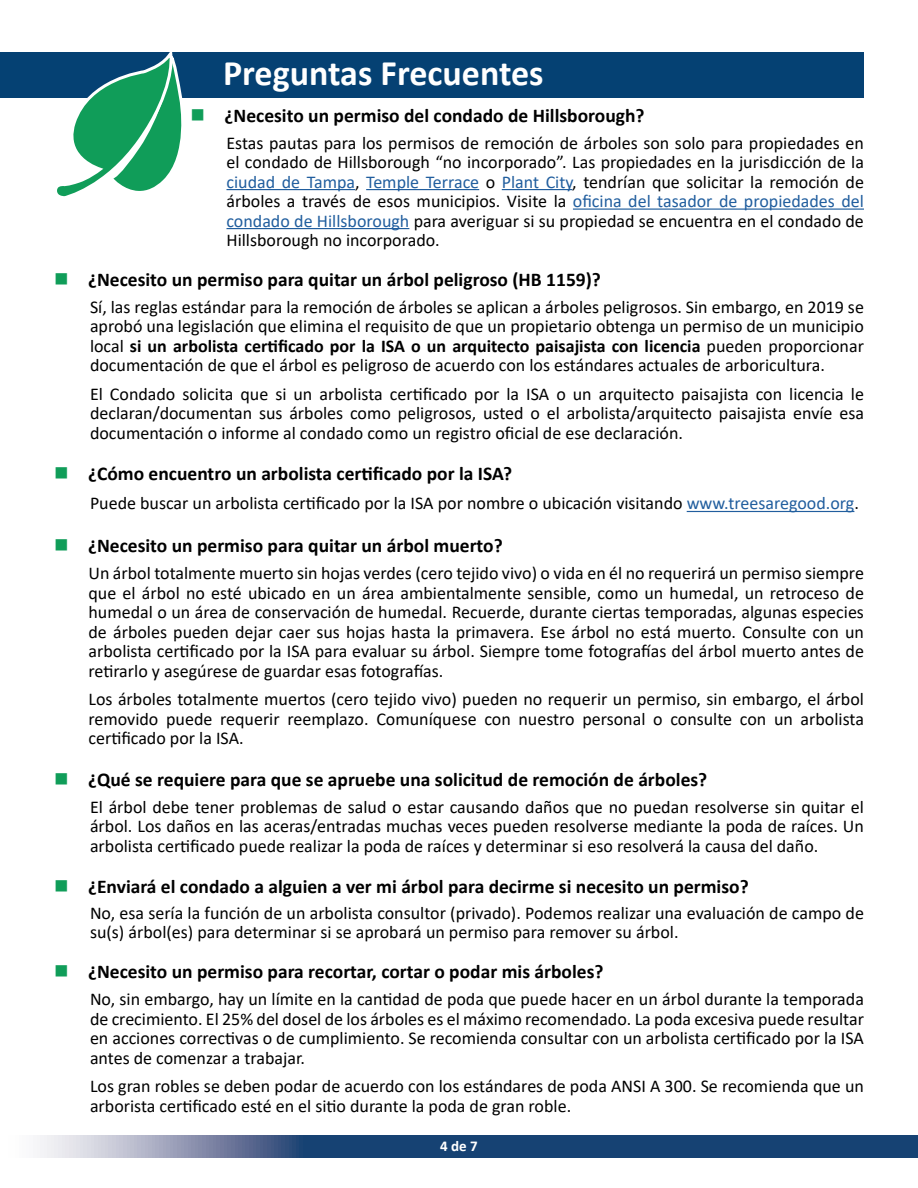
<style>
.page{position:relative;width:918px;height:1188px;background:#fff}
.page>*{position:absolute;margin:0;border:0;box-sizing:border-box;transform-origin:0 0}
.t1{font:700 36px "Calibri";color:#fff}
.t2{font:700 19.5px "Calibri";color:#000}
.t3{font:18px/19.5px "Calibri";color:#000;text-align:justify}
.t4{font:700 15px "Calibri";color:#fff}
.s1{color:#109d59}
.s2{color:#215e9e}
.s3{font-weight:700}
</style>
<div class="page">
<svg style="left:40px;top:1136px;width:878px;height:21px;background:#3d5e87"></svg>
<div style="left:0;top:53px;width:864px;height:45px;background:#054173"></div>
<svg style="left:52px;top:52px;width:161px;height:145px"></svg>
<hr style="left:226px;top:189px;width:129px;height:1px;background:#215e9e">
<hr style="left:366px;top:189px;width:113px;height:1px;background:#215e9e">
<hr style="left:502px;top:189px;width:70px;height:1px;background:#215e9e">
<hr style="left:573px;top:209px;width:291px;height:1px;background:#215e9e">
<hr style="left:226px;top:228px;width:183px;height:1px;background:#215e9e">
<hr style="left:687px;top:511px;width:167px;height:1px;background:#215e9e">
<p class="t1" style="left:223px;top:47px;width:322px">Preguntas Frecuentes</p>
<p class="t2" style="left:190px;top:101px;width:456px"><span class="s1">■</span> ¿Necesito un permiso del condado de Hillsborough?</p>
<p class="t3" style="left:226px;top:132px;width:639px">Estas pautas para los permisos de remoción de árboles son solo para propiedades en el condado de Hillsborough “no incorporado”. Las propiedades en la jurisdicción de la <span class="s2">ciudad de Tampa</span>, <span class="s2">Temple Terrace</span> o <span class="s2">Plant City</span>, tendrían que solicitar la remoción de árboles a través de esos municipios. Visite la <span class="s2">oficina del tasador de propiedades del condado de Hillsborough</span> para averiguar si su propiedad se encuentra en el condado de Hillsborough no incorporado.</p>
<p class="t2" style="left:54px;top:266px;width:548px"><span class="s1">■</span> ¿Necesito un permiso para quitar un árbol peligroso (HB 1159)?</p>
<p class="t3" style="left:90px;top:297px;width:775px">Sí, las reglas estándar para la remoción de árboles se aplican a árboles peligrosos. Sin embargo, en 2019 se aprobó una legislación que elimina el requisito de que un propietario obtenga un permiso de un municipio local <span class="s3">si un arbolista certificado por la ISA o un arquitecto paisajista con licencia</span> pueden proporcionar documentación de que el árbol es peligroso de acuerdo con los estándares actuales de arboricultura.</p>
<p class="t3" style="left:90px;top:384px;width:776px">El Condado solicita que si un arbolista certificado por la ISA o un arquitecto paisajista con licencia le declaran/documentan sus árboles como peligrosos, usted o el arbolista/arquitecto paisajista envíe esa documentación o informe al condado como un registro oficial de ese declaración.</p>
<p class="t2" style="left:54px;top:460px;width:460px"><span class="s1">■</span> ¿Cómo encuentro un arbolista certificado por la ISA?</p>
<p class="t3" style="left:90px;top:493px;width:770px">Puede buscar un arbolista certificado por la ISA por nombre o ubicación visitando <span class="s2">www.treesaregood.org</span>.</p>
<p class="t2" style="left:54px;top:532px;width:450px"><span class="s1">■</span> ¿Necesito un permiso para quitar un árbol muerto?</p>
<p class="t3" style="left:88px;top:563px;width:777px">Un árbol totalmente muerto sin hojas verdes (cero tejido vivo) o vida en él no requerirá un permiso siempre que el árbol no esté ubicado en un área ambientalmente sensible, como un humedal, un retroceso de humedal o un área de conservación de humedal. Recuerde, durante ciertas temporadas, algunas especies de árboles pueden dejar caer sus hojas hasta la primavera. Ese árbol no está muerto. Consulte con un arbolista certificado por la ISA para evaluar su árbol. Siempre tome fotografías del árbol muerto antes de retirarlo y asegúrese de guardar esas fotografías.</p>
<p class="t3" style="left:88px;top:689px;width:777px">Los árboles totalmente muertos (cero tejido vivo) pueden no requerir un permiso, sin embargo, el árbol removido puede requerir reemplazo. Comuníquese con nuestro personal o consulte con un arbolista certificado por la ISA.</p>
<p class="t2" style="left:54px;top:765px;width:655px"><span class="s1">■</span> ¿Qué se requiere para que se apruebe una solicitud de remoción de árboles?</p>
<p class="t3" style="left:90px;top:797px;width:775px">El árbol debe tener problemas de salud o estar causando daños que no puedan resolverse sin quitar el árbol. Los daños en las aceras/entradas muchas veces pueden resolverse mediante la poda de raíces. Un arbolista certificado puede realizar la poda de raíces y determinar si eso resolverá la causa del daño.</p>
<p class="t2" style="left:54px;top:873px;width:696px"><span class="s1">■</span> ¿Enviará el condado a alguien a ver mi árbol para decirme si necesito un permiso?</p>
<p class="t3" style="left:90px;top:902px;width:776px">No, esa sería la función de un arbolista consultor (privado). Podemos realizar una evaluación de campo de su(s) árbol(es) para determinar si se aprobará un permiso para remover su árbol.</p>
<p class="t2" style="left:54px;top:958px;width:551px"><span class="s1">■</span> ¿Necesito un permiso para recortar, cortar o podar mis árboles?</p>
<p class="t3" style="left:90px;top:989px;width:775px">No, sin embargo, hay un límite en la cantidad de poda que puede hacer en un árbol durante la temporada de crecimiento. El 25% del dosel de los árboles es el máximo recomendado. La poda excesiva puede resultar en acciones correctivas o de cumplimiento. Se recomienda consultar con un arbolista certificado por la ISA antes de comenzar a trabajar.</p>
<p class="t3" style="left:90px;top:1076px;width:775px">Los gran robles se deben podar de acuerdo con los estándares de poda ANSI A 300. Se recomienda que un arborista certificado esté en el sitio durante la poda de gran roble.</p>
<p class="t4" style="left:440px;top:1136px;width:39px">4 de 7</p>
</div>
